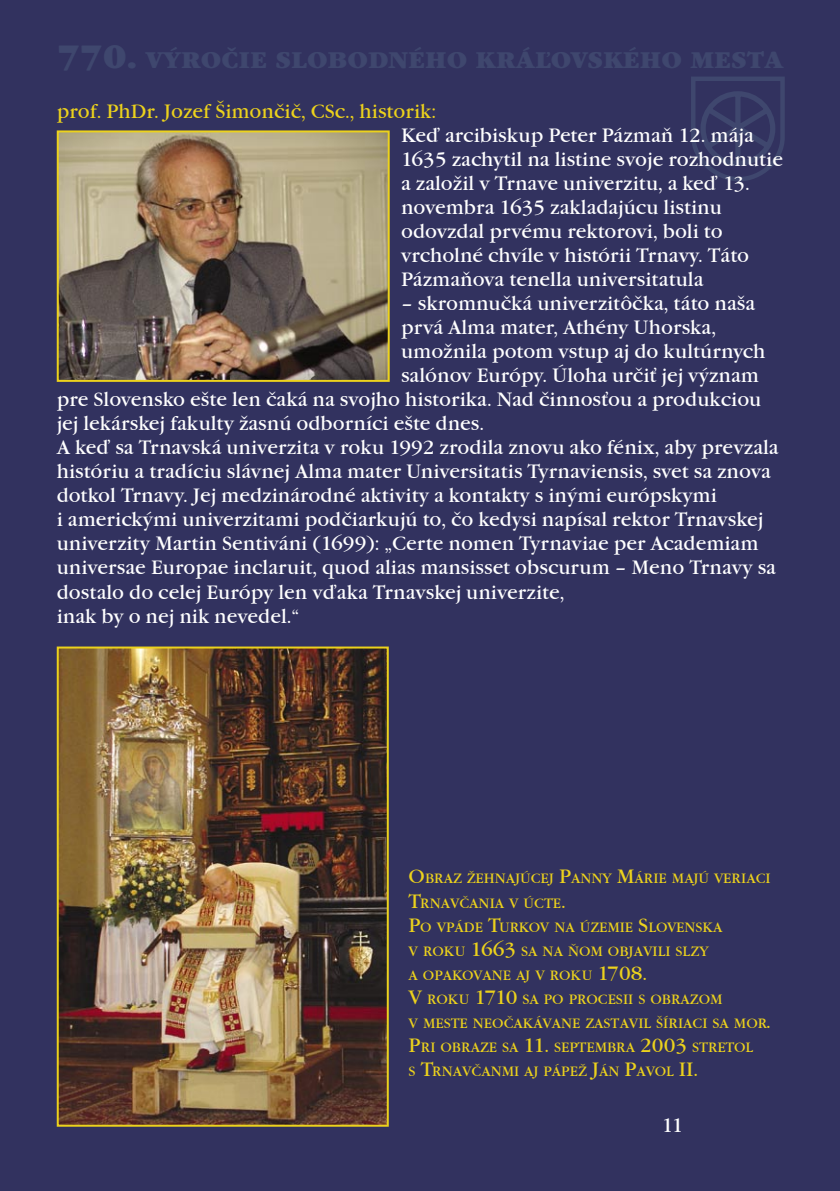
<style>
.page{position:relative;width:840px;height:1191px;background:#fff}
.page>*{position:absolute;margin:0;border:0;box-sizing:border-box;transform-origin:0 0}
.t1{font:23.4px "Garamond Itc T Ultr";color:#3f476e}
.妕齦1{font:20px/24px "Garamond Itc T";color:#fff}
.妕齦1-2{font:20px "Garamond Itc T";color:#ecd21c}
.t2{font:14px/24px "Garamond Itc T";color:#ecd21c}
.s1{font-size:33.4px}
.s2{font-size:20px}
</style>
<div class="page">
<div style="left:0;top:0;width:839px;height:1191px;background:#32325f"></div>
<svg style="left:691px;top:77px;width:93px;height:104px"></svg>
<img style="left:60px;top:133px;width:326px;height:246px">
<div style="left:57px;top:130px;width:332px;height:252px;border:2px solid #ecd21c"></div>
<img style="left:60px;top:649px;width:325px;height:474px">
<div style="left:57px;top:646px;width:331px;height:480px;border:2px solid #ecd21c"></div>
<p class="t1" style="left:57px;top:46px;width:727px"><span class="s1">770.</span> VÝROČIE SLOBODNÉHO KRÁĽOVSKÉHO MESTA</p>
<p class="妕齦1-2" style="left:57px;top:100px;width:381px">prof. PhDr. Jozef Šimončič, CSc., historik:</p>
<p class="妕齦1" style="left:401px;top:124px;width:383px">Keď arcibiskup Peter Pázmaň 12. mája 1635 zachytil na listine svoje rozhodnutie a založil v Trnave univerzitu, a keď 13. novembra 1635 zakladajúcu listinu odovzdal prvému rektorovi, boli to vrcholné chvíle v histórii Trnavy. Táto Pázmaňova tenella universitatula</p>
<p class="妕齦1" style="left:401px;top:292px;width:355px">– skromnučká univerzitôčka, táto naša</p>
<p class="妕齦1" style="left:401px;top:316px;width:316px">prvá Alma mater, Athény Uhorska,</p>
<p class="妕齦1" style="left:401px;top:340px;width:365px">umožnila potom vstup aj do kultúrnych</p>
<p class="妕齦1" style="left:401px;top:364px;width:359px">salónov Európy. Úloha určiť jej význam</p>
<p class="妕齦1" style="left:57px;top:388px;width:705px">pre Slovensko ešte len čaká na svojho historika. Nad činnosťou a produkciou</p>
<p class="妕齦1" style="left:57px;top:412px;width:428px">jej lekárskej fakulty žasnú odborníci ešte dnes.</p>
<p class="妕齦1" style="left:57px;top:436px;width:723px">A keď sa Trnavská univerzita v roku 1992 zrodila znovu ako fénix, aby prevzala históriu a tradíciu slávnej Alma mater Universitatis Tyrnaviensis, svet sa znova dotkol Trnavy. Jej medzinárodné aktivity a kontakty s inými európskymi<br>i americkými univerzitami podčiarkujú to, čo kedysi napísal rektor Trnavskej univerzity Martin Sentiváni (1699): „Certe nomen Tyrnaviae per Academiam universae Europae inclaruit, quod alias mansisset obscurum – Meno Trnavy sa dostalo do celej Európy len vďaka Trnavskej univerzite,</p>
<p class="妕齦1" style="left:57px;top:604px;width:244px">inak by o nej nik nevedel.“</p>
<p class="t2" style="left:408px;top:867px;width:363px"><span class="s2">O</span>BRAZ ŽEHNAJÚCEJ <span class="s2">P</span>ANNY <span class="s2">M</span>ÁRIE MAJÚ VERIACI<br><span class="s2">T</span>RNAVČANIA V ÚCTE<span class="s2">.</span></p>
<p class="t2" style="left:408px;top:915px;width:315px"><span class="s2">P</span>O VPÁDE <span class="s2">T</span>URKOV NA ÚZEMIE <span class="s2">S</span>LOVENSKA<br>V ROKU <span class="s2">1663</span> SA NA ŇOM OBJAVILI SLZY<br>A OPAKOVANE AJ V ROKU <span class="s2">1708.</span></p>
<p class="t2" style="left:408px;top:987px;width:363px"><span class="s2">V</span> ROKU <span class="s2">1710</span> SA PO PROCESII S OBRAZOM<br>V MESTE NEOČAKÁVANE ZASTAVIL ŠÍRIACI SA MOR<span class="s2">.<br>P</span>RI OBRAZE SA <span class="s2">11.</span> SEPTEMBRA <span class="s2">2003</span> STRETOL</p>
<p class="t2" style="left:408px;top:1059px;width:291px">S <span class="s2">T</span>RNAVČANMI AJ PÁPEŽ <span class="s2">J</span>ÁN <span class="s2">P</span>AVOL <span class="s2">II.</span></p>
<p class="妕齦1" style="left:661px;top:1113px;width:23px">11</p>
</div>
